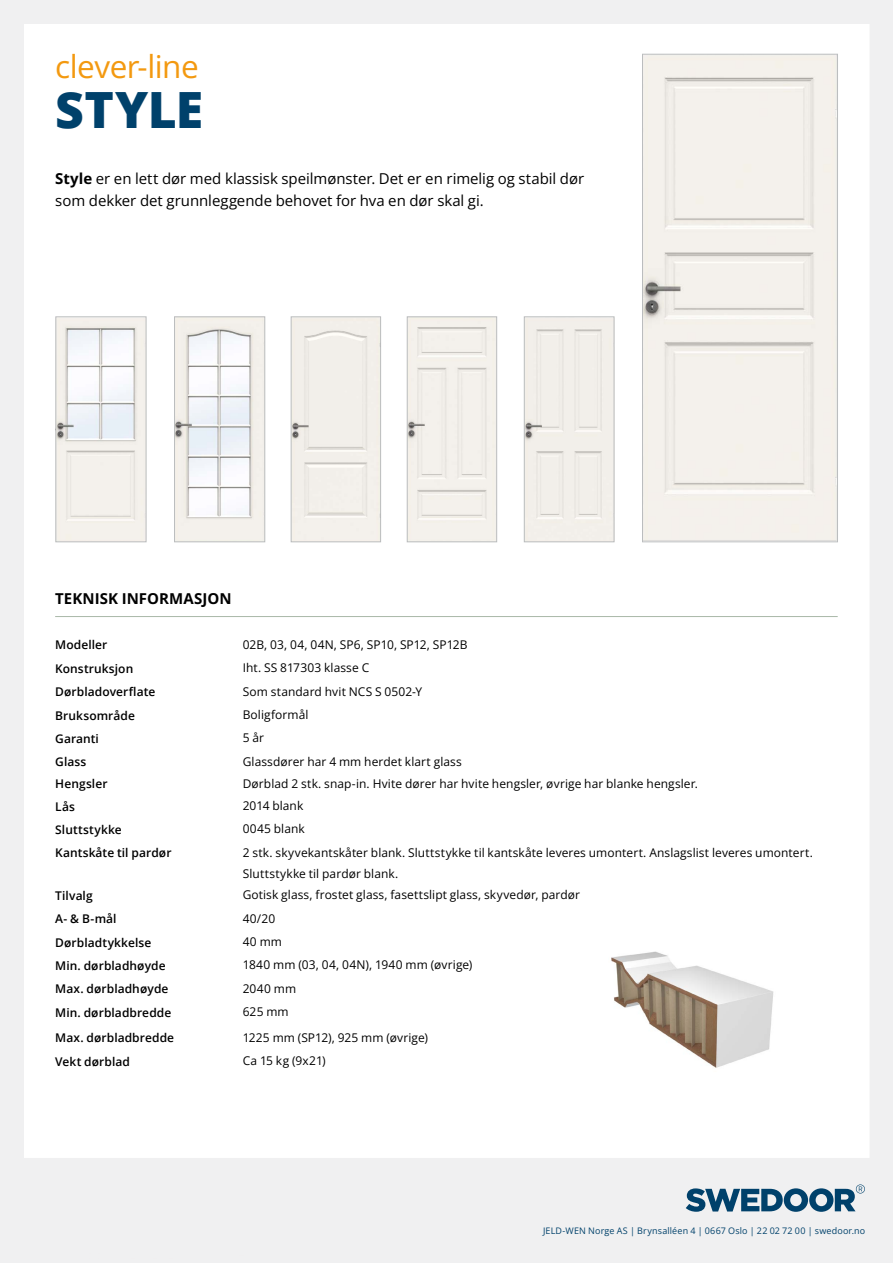
<style>
.page{position:relative;width:893px;height:1263px;background:#fff}
.page>*{position:absolute;margin:0;border:0;box-sizing:border-box;transform-origin:0 0}
.t1{font:800 49.95px "Open Sans";color:#00416b}
.t2{font:31.5px "Open Sans";letter-spacing:-.015em;color:#f39910}
.t3{font:15px/22.5px "Open Sans";letter-spacing:-.005em;color:#000}
.t4{font:700 15px "Open Sans";letter-spacing:.005em;color:#000}
.t5{font:12px/21px "Open Sans";letter-spacing:.005em;color:#000}
.t6{font:600 12px "Open Sans";letter-spacing:.005em;color:#000}
.t7{font:9px "Open Sans";letter-spacing:.02em;color:#00416b}
.s1{font-weight:700}
</style>
<div class="page">
<div style="left:1px;top:0;width:892px;height:24px;background:#f0f0f1"></div>
<div style="left:869px;top:0;width:24px;height:1263px;background:#f0f0f1"></div>
<div style="left:0;top:0;width:24px;height:1263px;background:#f0f0f1"></div>
<div style="left:1px;top:1158px;width:892px;height:105px;background:#f0f0f1"></div>
<svg style="left:686px;top:1184px;width:179px;height:28px"></svg>
<img style="left:644px;top:56px;width:192px;height:484px">
<div style="left:642px;top:54px;width:196px;height:488px;border:1px solid #bbbdbe"></div>
<img style="left:409px;top:319px;width:86px;height:221px">
<div style="left:407px;top:317px;width:90px;height:225px;border:1px solid #bbbdbe"></div>
<img style="left:58px;top:319px;width:86px;height:221px">
<div style="left:56px;top:317px;width:90px;height:225px;border:1px solid #bbbdbe"></div>
<img style="left:176px;top:319px;width:87px;height:221px">
<div style="left:174px;top:317px;width:91px;height:225px;border:1px solid #bbbdbe"></div>
<img style="left:293px;top:319px;width:86px;height:221px">
<div style="left:291px;top:317px;width:90px;height:225px;border:1px solid #bbbdbe"></div>
<hr style="left:55px;top:616px;width:783px;height:1px;background:#a9b8a8">
<img style="left:611px;top:951px;width:163px;height:117px">
<div style="left:526px;top:319px;width:86px;height:221px;background:#f2efea"></div>
<div style="left:524px;top:317px;width:90px;height:225px;border:1px solid #bbbdbe"></div>
<h2 class="t2" style="left:55px;top:45px;width:145px">clever-line</h2>
<h1 class="t1" style="left:55px;top:72px;width:150px">STYLE</h1>
<p class="t3" style="left:55px;top:167px;width:530px"><span class="s1">Style</span> er en lett dør med klassisk speilmønster. Det er en rimelig og stabil dør som dekker det grunnleggende behovet for hva en dør skal gi.</p>
<p class="t4" style="left:55px;top:589px;width:178px">TEKNISK INFORMASJON</p>
<p class="t6" style="left:55px;top:637px;width:54px">Modeller</p>
<p class="t5" style="left:243px;top:634px;width:226px">02B, 03, 04, 04N, SP6, SP10, SP12, SP12B</p>
<p class="t6" style="left:55px;top:660px;width:80px">Konstruksjon</p>
<p class="t5" style="left:243px;top:657px;width:128px">Iht. SS 817303 klasse C</p>
<p class="t6" style="left:55px;top:683px;width:102px">Dørbladoverflate</p>
<p class="t5" style="left:243px;top:680px;width:181px">Som standard hvit NCS S 0502-Y</p>
<p class="t6" style="left:55px;top:707px;width:81px">Bruksområde</p>
<p class="t5" style="left:243px;top:704px;width:67px">Boligformål</p>
<p class="t6" style="left:55px;top:730px;width:45px">Garanti</p>
<p class="t5" style="left:243px;top:727px;width:23px">5 år</p>
<p class="t6" style="left:55px;top:754px;width:33px">Glass</p>
<p class="t5" style="left:243px;top:750px;width:221px">Glassdører har 4 mm herdet klart glass</p>
<p class="t6" style="left:55px;top:776px;width:54px">Hengsler</p>
<p class="t5" style="left:243px;top:772px;width:457px">Dørblad 2 stk. snap-in. Hvite dører har hvite hengsler, øvrige har blanke hengsler.</p>
<p class="t6" style="left:55px;top:798px;width:21px">Lås</p>
<p class="t5" style="left:243px;top:795px;width:62px">2014 blank</p>
<p class="t6" style="left:55px;top:821px;width:68px">Sluttstykke</p>
<p class="t5" style="left:243px;top:818px;width:64px">0045 blank</p>
<p class="t6" style="left:55px;top:845px;width:118px">Kantskåte til pardør</p>
<p class="t5" style="left:243px;top:842px;width:572px">2 stk. skyvekantskåter blank. Sluttstykke til kantskåte leveres umontert. Anslagslist leveres umontert.<br>Sluttstykke til pardør blank.</p>
<p class="t6" style="left:55px;top:887px;width:39px">Tilvalg</p>
<p class="t5" style="left:243px;top:884px;width:339px">Gotisk glass, frostet glass, fasettslipt glass, skyvedør, pardør</p>
<p class="t6" style="left:55px;top:910px;width:63px">A- &amp; B-mål</p>
<p class="t5" style="left:243px;top:907px;width:34px">40/20</p>
<p class="t6" style="left:55px;top:934px;width:98px">Dørbladtykkelse</p>
<p class="t5" style="left:243px;top:931px;width:41px">40 mm</p>
<p class="t6" style="left:55px;top:957px;width:112px">Min. dørbladhøyde</p>
<p class="t5" style="left:243px;top:954px;width:231px">1840 mm (03, 04, 04N), 1940 mm (øvrige)</p>
<p class="t6" style="left:55px;top:981px;width:115px">Max. dørbladhøyde</p>
<p class="t5" style="left:243px;top:977px;width:55px">2040 mm</p>
<p class="t6" style="left:55px;top:1004px;width:118px">Min. dørbladbredde</p>
<p class="t5" style="left:243px;top:1001px;width:47px">625 mm</p>
<p class="t6" style="left:55px;top:1030px;width:120px">Max. dørbladbredde</p>
<p class="t5" style="left:243px;top:1026px;width:187px">1225 mm (SP12), 925 mm (øvrige)</p>
<p class="t6" style="left:55px;top:1053px;width:76px">Vekt dørblad</p>
<p class="t5" style="left:243px;top:1050px;width:85px">Ca 15 kg (9x21)</p>
<p class="t7" style="left:543px;top:1225px;width:324px">JELD-WEN Norge AS | Brynsalléen 4 | 0667 Oslo | 22 02 72 00 | swedoor.no</p>
</div>
